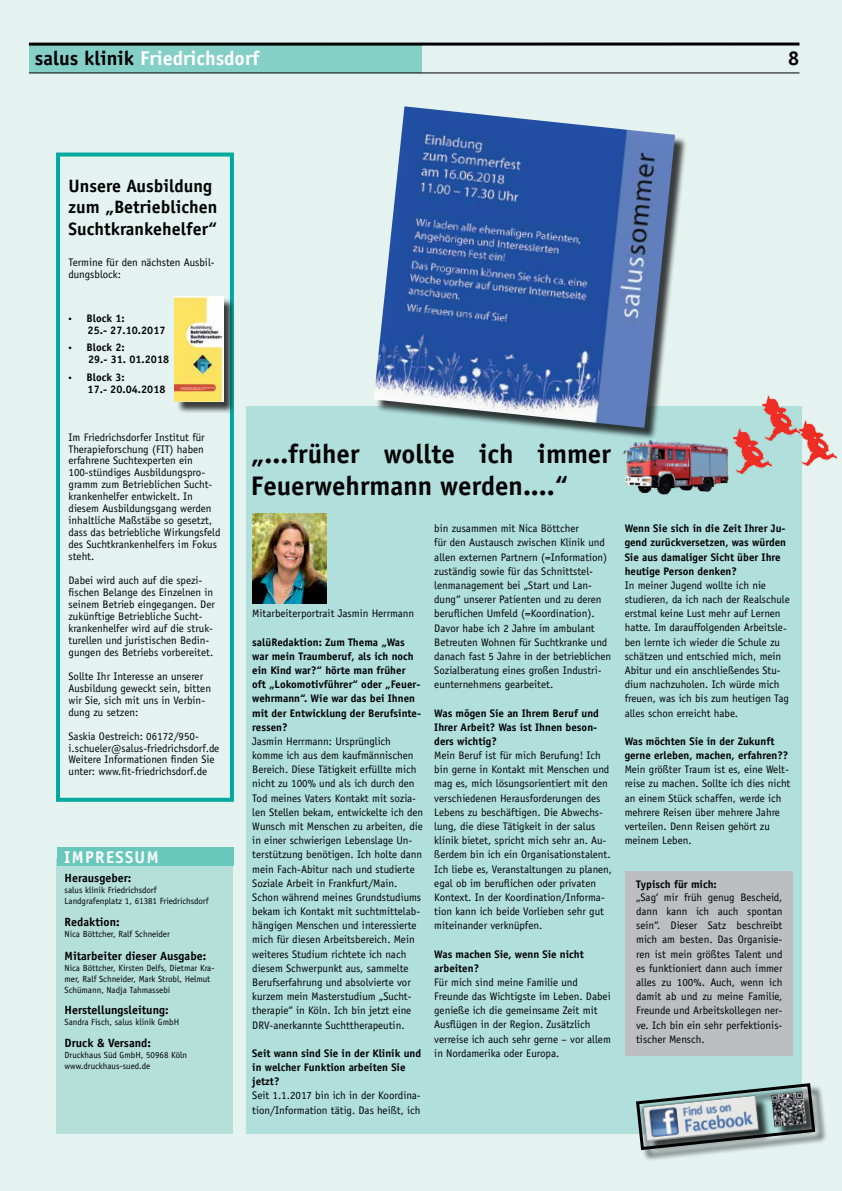
<style>
.page{position:relative;width:842px;height:1191px;background:#e4f3f0}
.page>*{position:absolute;margin:0;border:0;box-sizing:border-box;transform-origin:0 0}
.t1{font:700 26.9px/32.3px "Officina Sans Std";color:#000}
.t2{font:700 20px "Officina Sans Std";color:#fff}
.t3{font:700 20px "Officina Sans Std";color:#000}
.t4{font:700 17.9px/21.5px "Officina Sans Std";color:#000}
.t5{font:700 17px "Officina Sans Std";letter-spacing:.08em;color:#fff}
.t6{font:700 12px "Officina Sans Std";color:#000}
.t7{font:11px/14.2px "Officina Sans Std";color:#000}
.t8{font:700 11px/14.2px "Officina Sans Std";color:#000}
.t9{font:9px/11px "Officina Sans Std";color:#000}
.s1{color:#000}
.s2{font-family:"Myriad Pro";font-weight:400;font-size:12px}
</style>
<div class="page">
<div style="left:246px;top:406px;width:555px;height:727px;background:#b0dfdc"></div>
<div style="left:625px;top:871px;width:168px;height:184px;background:#bcbec0"></div>
<div style="left:56px;top:152px;width:178px;height:649px;border:4px solid #00a99d"></div>
<div style="left:176px;top:298px;width:60px;height:116px;background:#000;opacity:.75"></div>
<img style="left:174px;top:296px;width:49px;height:106px">
<div style="left:375px;top:108px;width:312px;height:332px;background:#000;opacity:.75"></div>
<img style="left:374px;top:106px;width:301px;height:322px">
<img style="left:252px;top:514px;width:75px;height:89px">
<img style="left:619px;top:429px;width:125px;height:66px">
<img style="left:734px;top:428px;width:37px;height:45px">
<img style="left:762px;top:395px;width:37px;height:46px">
<img style="left:799px;top:420px;width:37px;height:46px">
<div style="left:638px;top:1085px;width:189px;height:77px;background:#000;opacity:.75"></div>
<svg style="left:634px;top:1081px;width:183px;height:70px"></svg>
<div style="left:29px;top:44px;width:392px;height:29px;background:#84cfc6"></div>
<hr style="left:29px;top:72px;width:770px;height:1px;background:#000">
<hr style="left:29px;top:43px;width:770px;height:3px;background:#000">
<div style="left:57px;top:857px;width:176px;height:276px;background:#b5e0da"></div>
<div style="left:57px;top:847px;width:176px;height:19px;background:#69c7bc"></div>
<h2 class="t2" style="left:35px;top:45px;width:226px"><span class="s1">salus klinik</span> Friedrichsdorf</h2>
<h2 class="t3" style="left:788px;top:46px;width:13px">8</h2>
<h3 class="t4" style="left:69px;top:175px;width:150px">Unsere Ausbildung zum „Betrieblichen<br>Suchtkrankehelfer“</h3>
<p class="t7" style="left:69px;top:256px;width:148px;line-height:12px">Termine für den nächsten Ausbil&shy;dungsblock:</p>
<p class="t8" style="left:88px;top:312px;width:79px;line-height:12px;text-indent:-19px"><span class="s2">•</span> Block 1:<br>25.- 27.10.2017</p>
<p class="t8" style="left:88px;top:341px;width:83px;line-height:12px;text-indent:-19px"><span class="s2">•</span> Block 2:<br>29.- 31. 01.2018</p>
<p class="t8" style="left:88px;top:371px;width:79px;line-height:12px;text-indent:-19px"><span class="s2">•</span> Block 3:<br>17.- 20.04.2018</p>
<p class="t7" style="left:69px;top:431px;width:154px;line-height:12px">Im Friedrichsdorfer Institut für<br>Therapieforschung (FIT) haben erfahrene Suchtexperten ein<br>100-stündiges Ausbildungspro&shy;gramm zum Betrieblichen Sucht&shy;krankenhelfer entwickelt. In diesem Ausbildungsgang werden inhaltliche Maßstäbe so gesetzt, dass das betriebliche Wirkungsfeld des Suchtkrankenhelfers im Fokus steht.</p>
<p class="t7" style="left:69px;top:574px;width:148px;line-height:12px">Dabei wird auch auf die spezi&shy;fischen Belange des Einzelnen in seinem Betrieb eingegangen. Der zukünftige Betriebliche Sucht&shy;krankenhelfer wird auf die struk&shy;turellen und juristischen Bedin&shy;gungen des Betriebs vorbereitet.</p>
<p class="t7" style="left:69px;top:670px;width:144px;line-height:12px">Sollte Ihr Interesse an unserer<br>Ausbildung geweckt sein, bitten wir Sie, sich mit uns in Verbin&shy;dung zu setzen:</p>
<p class="t7" style="left:69px;top:730px;width:152px;line-height:12px">Saskia Oestreich: 06172/950- i.schueler@salus-friedrichsdorf.de Weitere Informationen finden Sie unter: www.fit-friedrichsdorf.de</p>
<h3 class="t5" style="left:64px;top:846px;width:96px">IMPRESSUM</h3>
<p class="t6" style="left:65px;top:870px;width:68px">Herausgeber:</p>
<p class="t9" style="left:65px;top:884px;width:146px">salus klinik Friedrichsdorf<br>Landgrafenplatz 1, 61381 Friedrichsdorf</p>
<p class="t6" style="left:65px;top:914px;width:57px">Redaktion:</p>
<p class="t9" style="left:65px;top:928px;width:107px">Nica Böttcher, Ralf Schneider</p>
<p class="t6" style="left:65px;top:948px;width:143px">Mitarbeiter dieser Ausgabe:</p>
<p class="t9" style="left:65px;top:962px;width:152px">Nica Böttcher, Kirsten Delfs, Dietmar Kra&shy;mer, Ralf Schneider, Mark Strobl, Helmut<br>Schümann, Nadja Tahmassebi</p>
<p class="t6" style="left:65px;top:1003px;width:106px">Herstellungsleitung:</p>
<p class="t9" style="left:65px;top:1017px;width:116px">Sandra Fisch, salus klinik GmbH</p>
<p class="t6" style="left:65px;top:1035px;width:88px">Druck &amp; Versand:</p>
<p class="t9" style="left:65px;top:1049px;width:124px">Druckhaus Süd GmbH, 50968 Köln www.druckhaus-sued.de</p>
<h1 class="t1" style="left:251px;top:437px;width:361px">„...früher wollte ich immer<br>Feuerwehrmann werden....“</h1>
<p class="t7" style="left:252px;top:606px;width:164px">Mitarbeiterportrait Jasmin Herrmann</p>
<p class="t8" style="left:252px;top:634px;width:170px">salüRedaktion: Zum Thema „Was war mein Traumberuf, als ich noch ein Kind war?“ hörte man früher oft „Lokomotivführer“ oder „Feuer&shy;wehrmann“. Wie war das bei Ihnen mit der Entwicklung der Berufsinte&shy;ressen?</p>
<p class="t7" style="left:252px;top:734px;width:172px">Jasmin Herrmann: Ursprünglich komme ich aus dem kaufmännischen Bereich. Diese Tätigkeit erfüllte mich nicht zu 100% und als ich durch den Tod meines Vaters Kontakt mit sozia&shy;len Stellen bekam, entwickelte ich den Wunsch mit Menschen zu arbeiten, die in einer schwierigen Lebenslage Un&shy;terstützung benötigen. Ich holte dann mein Fach-Abitur nach und studierte Soziale Arbeit in Frankfurt/Main.<br>Schon während meines Grundstudiums bekam ich Kontakt mit suchtmittelab&shy;hängigen Menschen und interessierte mich für diesen Arbeitsbereich. Mein weiteres Studium richtete ich nach diesem Schwerpunkt aus, sammelte Berufserfahrung und absolvierte vor kurzem mein Masterstudium „Sucht&shy;therapie“ in Köln. Ich bin jetzt eine DRV-anerkannte Suchttherapeutin.</p>
<p class="t8" style="left:252px;top:1046px;width:170px">Seit wann sind Sie in der Klinik und in welcher Funktion arbeiten Sie jetzt?</p>
<p class="t7" style="left:252px;top:1088px;width:170px">Seit 1.1.2017 bin ich in der Koordina&shy;tion/Information tätig. Das heißt, ich</p>
<p class="t7" style="left:434px;top:521px;width:178px">bin zusammen mit Nica Böttcher<br>für den Austausch zwischen Klinik und allen externen Partnern (=Information) zuständig sowie für das Schnittstel&shy;lenmanagement bei „Start und Lan&shy;dung“ unserer Patienten und zu deren beruflichen Umfeld (=Koordination).<br>Davor habe ich 2 Jahre im ambulant Betreuten Wohnen für Suchtkranke und danach fast 5 Jahre in der betrieblichen Sozialberatung eines großen Industri&shy;eunternehmens gearbeitet.</p>
<p class="t8" style="left:434px;top:705px;width:166px">Was mögen Sie an Ihrem Beruf und<br>Ihrer Arbeit? Was ist Ihnen beson&shy;ders wichtig?</p>
<p class="t7" style="left:434px;top:748px;width:179px">Mein Beruf ist für mich Berufung! Ich bin gerne in Kontakt mit Menschen und mag es, mich lösungsorientiert mit den verschiedenen Herausforderungen des Lebens zu beschäftigen. Die Abwechs&shy;lung, die diese Tätigkeit in der salus klinik bietet, spricht mich sehr an. Au&shy;ßerdem bin ich ein Organisationstalent.<br>Ich liebe es, Veranstaltungen zu planen, egal ob im beruflichen oder privaten Kontext. In der Koordination/Informa&shy;tion kann ich beide Vorlieben sehr gut miteinander verknüpfen.</p>
<p class="t8" style="left:434px;top:946px;width:151px">Was machen Sie, wenn Sie nicht arbeiten?</p>
<p class="t7" style="left:434px;top:975px;width:178px">Für mich sind meine Familie und Freunde das Wichtigste im Leben. Dabei genieße ich die gemeinsame Zeit mit Ausflügen in der Region. Zusätzlich verreise ich auch sehr gerne – vor allem in Nordamerika oder Europa.</p>
<p class="t8" style="left:625px;top:521px;width:163px">Wenn Sie sich in die Zeit Ihrer Ju&shy;gend zurückversetzen, was würden<br>Sie aus damaliger Sicht über Ihre heutige Person denken?</p>
<p class="t7" style="left:625px;top:578px;width:167px">In meiner Jugend wollte ich nie studieren, da ich nach der Realschule erstmal keine Lust mehr auf Lernen hatte. Im darauffolgenden Arbeitsle&shy;ben lernte ich wieder die Schule zu schätzen und entschied mich, mein Abitur und ein anschließendes Stu&shy;dium nachzuholen. Ich würde mich freuen, was ich bis zum heutigen Tag alles schon erreicht habe.</p>
<p class="t8" style="left:625px;top:734px;width:165px">Was möchten Sie in der Zukunft gerne erleben, machen, erfahren??</p>
<p class="t7" style="left:625px;top:762px;width:167px">Mein größter Traum ist es, eine Welt&shy;reise zu machen. Sollte ich dies nicht an einem Stück schaffen, werde ich mehrere Reisen über mehrere Jahre verteilen. Denn Reisen gehört zu meinem Leben.</p>
<p class="t8" style="left:636px;top:876px;width:82px">Typisch für mich:</p>
<p class="t7" style="left:636px;top:890px;width:148px;text-align:justify">„Sag‘ mir früh genug Bescheid, dann kann ich auch spontan sein“. Dieser Satz beschreibt mich am besten. Das Organisie&shy;ren ist mein größtes Talent und es funktioniert dann auch immer alles zu 100%. Auch, wenn ich damit ab und zu meine Familie, Freunde und Arbeitskollegen ner&shy;ve. Ich bin ein sehr perfektionis&shy;tischer Mensch.</p>
</div>
